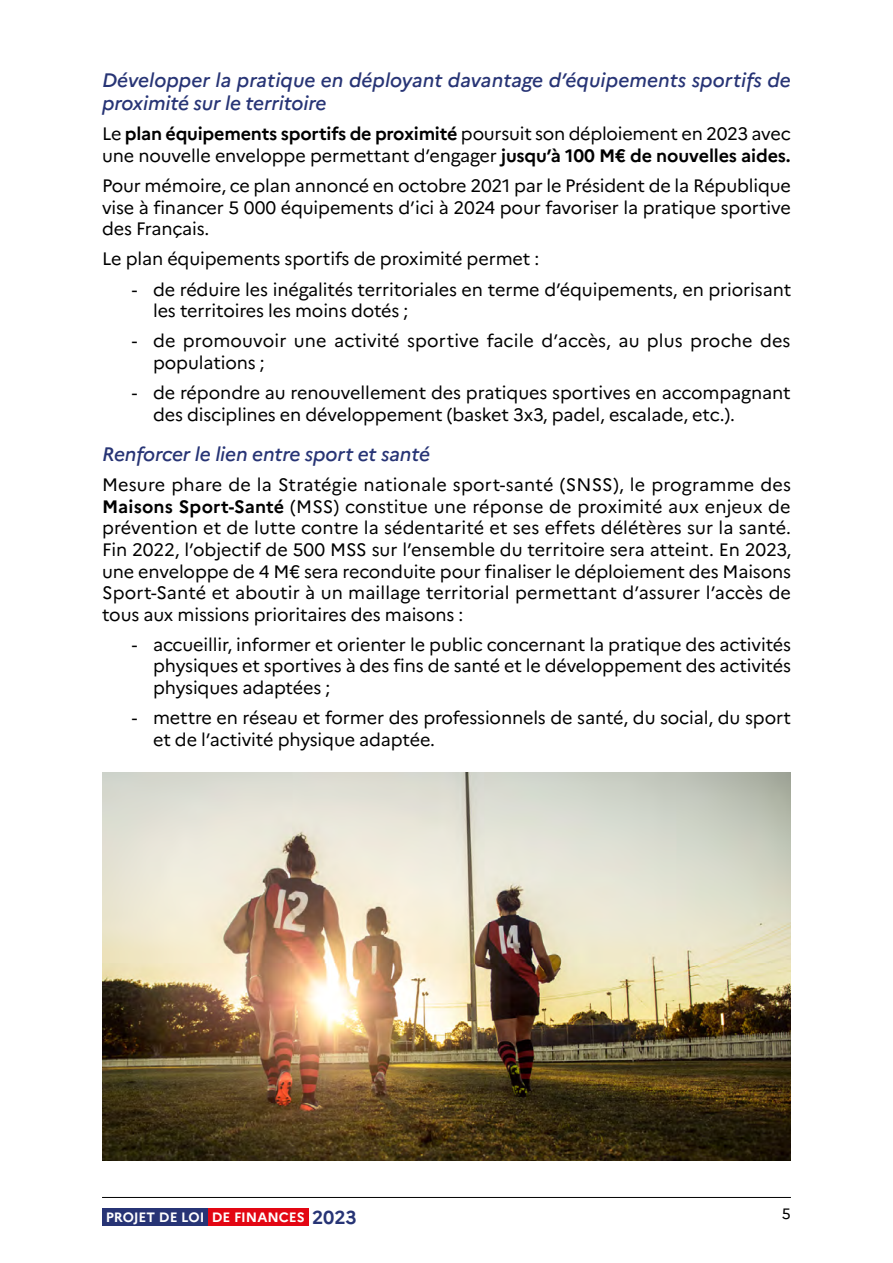
<style>
.page{position:relative;width:893px;height:1263px;background:#fff}
.page>*{position:absolute;margin:0;border:0;box-sizing:border-box;transform-origin:0 0}
.sous-titre{font:italic 500 19.5px/23.4px "Marianne";letter-spacing:-.01em;color:#273475}
.Texte{font:18px/21.6px "Marianne";letter-spacing:-.01em;color:#000}
.t1{font:15px "Marianne";color:#000}
.t2{font:700 13.5px "Marianne";color:#fff}
.s1{font-weight:700}
.s2{font-size:18.75px;color:#273475}
</style>
<div class="page">
<hr style="left:102px;top:1197px;width:689px;height:1px;background:#000">
<div style="left:102px;top:1208px;width:106px;height:17px;background:#273475"></div>
<div style="left:208px;top:1208px;width:100px;height:17px;background:#e30613"></div>
<img style="left:102px;top:772px;width:689px;height:389px">
<p class="sous-titre" style="left:102px;top:68px;width:690px">Développer la pratique en déployant davantage d’équipements sportifs de proximité sur le territoire</p>
<p class="Texte" style="left:102px;top:123px;width:690px">Le <span class="s1">plan équipements sportifs de proximité</span> poursuit son déploiement en 2023 avec une nouvelle enveloppe permettant d’engager <span class="s1">jusqu’à 100 M€ de nouvelles aides.</span></p>
<p class="Texte" style="left:102px;top:175px;width:690px;text-align:justify">Pour mémoire, ce plan annoncé en octobre 2021 par le Président de la République vise à financer 5 000 équipements d’ici à 2024 pour favoriser la pratique sportive des Français.</p>
<p class="Texte" style="left:102px;top:248px;width:439px">Le plan équipements sportifs de proximité permet :</p>
<p class="Texte" style="left:153px;top:278px;width:640px;text-indent:-21px">- de réduire les inégalités territoriales en terme d’équipements, en priorisant les territoires les moins dotés ;</p>
<p class="Texte" style="left:153px;top:330px;width:639px;text-indent:-21px">- de promouvoir une activité sportive facile d’accès, au plus proche des populations ;</p>
<p class="Texte" style="left:153px;top:382px;width:639px;text-indent:-21px">- de répondre au renouvellement des pratiques sportives en accompagnant des disciplines en développement (basket 3x3, padel, escalade, etc.).</p>
<p class="sous-titre" style="left:102px;top:442px;width:329px">Renforcer le lien entre sport et santé</p>
<p class="Texte" style="left:102px;top:474px;width:691px;text-align:justify">Mesure phare de la Stratégie nationale sport-santé (SNSS), le programme des <span class="s1">Maisons Sport-Santé</span> (MSS) constitue une réponse de proximité aux enjeux de prévention et de lutte contre la sédentarité et ses effets délétères sur la santé.<br>Fin 2022, l’objectif de 500 MSS sur l’ensemble du territoire sera atteint. En 2023, une enveloppe de 4 M€ sera reconduite pour finaliser le déploiement des Maisons Sport-Santé et aboutir à un maillage territorial permettant d’assurer l’accès de tous aux missions prioritaires des maisons :</p>
<p class="Texte" style="left:153px;top:634px;width:639px;text-align:justify;text-indent:-21px">- accueillir, informer et orienter le public concernant la pratique des activités physiques et sportives à des fins de santé et le développement des activités physiques adaptées ;</p>
<p class="Texte" style="left:153px;top:707px;width:639px;text-indent:-21px">- mettre en réseau et former des professionnels de santé, du social, du sport et de l’activité physique adaptée.</p>
<p class="t2" style="left:106px;top:1209px;width:253px">PROJET DE LOI DE FINANCES <span class="s2">2023</span></p>
<p class="t1" style="left:782px;top:1205px;width:10px">5</p>
</div>
